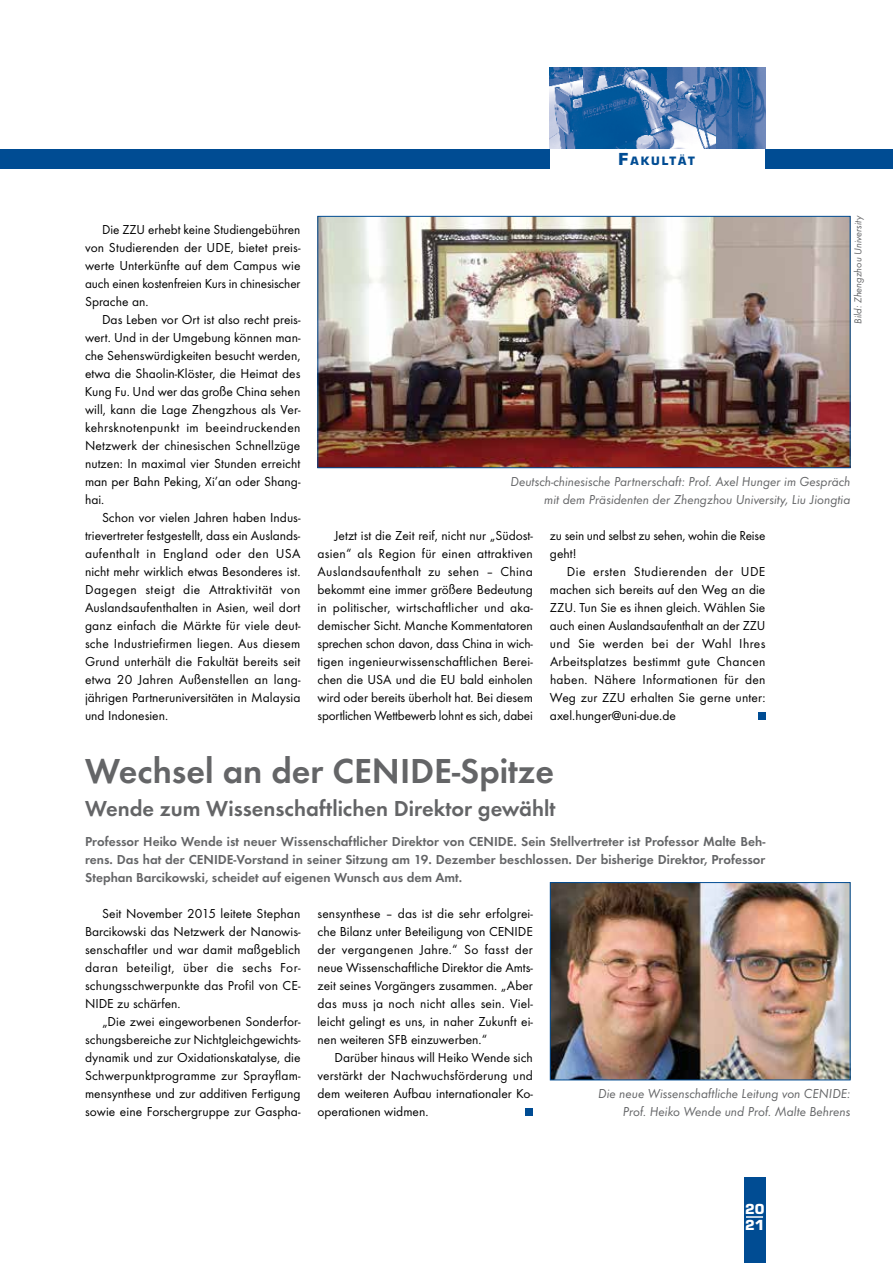
<style>
.page{position:relative;width:893px;height:1263px;background:#fff}
.page>*{position:absolute;margin:0;border:0;box-sizing:border-box;transform-origin:0 0}
.t1{font:36px "Futura T Dem";color:#646567}
.t2{font:22.5px "Futura T Dem";color:#646567}
.t3{font:13.5px/18px "Futura T Boo";color:#000;text-align:justify}
.t4{font:13.5px/18px "Futura T Dem";color:#646567;text-align:justify}
.t5{font:13.5px/18px "Futura T Boo Obl";color:#646567;text-align:right}
.t6{font:700 13.5px/16.2px "Eurostile";color:#fff}
.t7{font:700 11.25px "Eurostile";letter-spacing:.17em;color:#004c93}
.t8{font:10.5px "Futura T Boo Obl";color:#646567}
.s1{font-size:16.05px}
</style>
<div class="page">
<div style="left:0;top:149px;width:550px;height:20px;background:#004c93"></div>
<div style="left:765px;top:149px;width:128px;height:20px;background:#004c93"></div>
<div style="left:525px;top:1108px;width:8px;height:8px;background:#004c93"></div>
<img style="left:552px;top:884px;width:296px;height:194px">
<div style="left:550px;top:882px;width:300px;height:198px;border:1px solid #004c93"></div>
<div style="left:758px;top:712px;width:7px;height:8px;background:#004c93"></div>
<img style="left:319px;top:218px;width:529px;height:248px">
<div style="left:317px;top:216px;width:533px;height:252px;border:1px solid #004c93"></div>
<img style="left:550px;top:68px;width:215px;height:81px">
<div style="left:744px;top:1178px;width:21px;height:85px;background:#004c93"></div>
<svg style="left:746px;top:1216px;width:17px;height:2px"></svg>
<p class="t7" style="left:619px;top:154px;width:78px"><span class="s1">F</span>akultät</p>
<p class="t3" style="left:85px;top:221px;width:217px;text-indent:17px">Die ZZU erhebt keine Studiengebühren von Studierenden der UDE, bietet preis&shy;werte Unterkünfte auf dem Campus wie auch einen kostenfreien Kurs in chinesischer Sprache an.</p>
<p class="t3" style="left:85px;top:311px;width:217px;text-indent:17px">Das Leben vor Ort ist also recht preis&shy;wert. Und in der Umgebung können man&shy;che Sehenswürdigkeiten besucht werden, etwa die Shaolin-Klöster, die Heimat des Kung Fu. Und wer das große China sehen will, kann die Lage Zhengzhous als Ver&shy;kehrsknotenpunkt im beeindruckenden Netzwerk der chinesischen Schnellzüge nutzen: In maximal vier Stunden erreicht man per Bahn Peking, Xi’an oder Shang&shy;hai.</p>
<p class="t3" style="left:85px;top:509px;width:217px;text-indent:17px">Schon vor vielen Jahren haben Indus&shy;trievertreter festgestellt, dass ein Auslands&shy;aufenthalt in England oder den USA nicht mehr wirklich etwas Besonderes ist.<br>Dagegen steigt die Attraktivität von Auslandsaufenthalten in Asien, weil dort ganz einfach die Märkte für viele deut&shy;sche Industriefirmen liegen. Aus diesem Grund unterhält die Fakultät bereits seit etwa 20 Jahren Außenstellen an lang&shy;jährigen Partneruniversitäten in Malaysia und Indonesien.</p>
<p class="t8" style="left:852px;top:324px;width:109px;rotate:-90deg">Bild: Zhengzhou University</p>
<p class="t5" style="left:510px;top:473px;width:341px">Deutsch-chinesische Partnerschaft: Prof. Axel Hunger im Gespräch mit dem Präsidenten der Zhengzhou University, Liu Jiongtia</p>
<p class="t3" style="left:317px;top:527px;width:217px;text-indent:17px">Jetzt ist die Zeit reif, nicht nur „Südost&shy;asien“ als Region für einen attraktiven Auslandsaufenthalt zu sehen – China bekommt eine immer größere Bedeutung in politischer, wirtschaftlicher und aka&shy;demischer Sicht. Manche Kommentatoren sprechen schon davon, dass China in wich&shy;tigen ingenieurwissenschaftlichen Berei&shy;chen die USA und die EU bald einholen wird oder bereits überholt hat. Bei diesem sportlichen Wettbewerb lohnt es sich, dabei</p>
<p class="t3" style="left:550px;top:527px;width:217px">zu sein und selbst zu sehen, wohin die Reise geht!</p>
<p class="t3" style="left:550px;top:563px;width:217px;text-indent:17px">Die ersten Studierenden der UDE machen sich bereits auf den Weg an die ZZU. Tun Sie es ihnen gleich. Wählen Sie auch einen Auslandsaufenthalt an der ZZU und Sie werden bei der Wahl Ihres Arbeitsplatzes bestimmt gute Chancen haben. Nähere Informationen für den Weg zur ZZU erhalten Sie gerne unter: axel.hunger@uni-due.de</p>
<h1 class="t1" style="left:85px;top:750px;width:471px">Wechsel an der CENIDE-Spitze</h1>
<h2 class="t2" style="left:85px;top:795px;width:472px">Wende zum Wissenschaftlichen Direktor gewählt</h2>
<p class="t4" style="left:85px;top:832px;width:682px">Professor Heiko Wende ist neuer Wissenschaftlicher Direktor von CENIDE. Sein Stellvertreter ist Professor Malte Beh&shy;rens. Das hat der CENIDE-Vorstand in seiner Sitzung am 19. Dezember beschlossen. Der bisherige Direktor, Professor Stephan Barcikowski, scheidet auf eigenen Wunsch aus dem Amt.</p>
<p class="t3" style="left:85px;top:905px;width:217px;text-indent:17px">Seit November 2015 leitete Stephan Barcikowski das Netzwerk der Nanowis&shy;senschaftler und war damit maßgeblich daran beteiligt, über die sechs For&shy;schungsschwerpunkte das Profil von CE-NIDE zu schärfen.</p>
<p class="t3" style="left:85px;top:1013px;width:217px;text-indent:17px">„Die zwei eingeworbenen Sonderfor&shy;schungsbereiche zur Nichtgleichgewichts&shy;dynamik und zur Oxidationskatalyse, die Schwerpunktprogramme zur Sprayflam&shy;mensynthese und zur additiven Fertigung sowie eine Forschergruppe zur Gaspha-</p>
<p class="t3" style="left:317px;top:905px;width:217px">sensynthese – das ist die sehr erfolgrei&shy;che Bilanz unter Beteiligung von CENIDE der vergangenen Jahre.“ So fasst der neue Wissenschaftliche Direktor die Amts&shy;zeit seines Vorgängers zusammen. „Aber das muss ja noch nicht alles sein. Viel&shy;leicht gelingt es uns, in naher Zukunft ei&shy;nen weiteren SFB einzuwerben.“</p>
<p class="t3" style="left:317px;top:1049px;width:217px;text-indent:17px">Darüber hinaus will Heiko Wende sich verstärkt der Nachwuchsförderung und dem weiteren Aufbau internationaler Ko&shy;operationen widmen.</p>
<p class="t5" style="left:598px;top:1085px;width:254px">Die neue Wissenschaftliche Leitung von CENIDE:<br>Prof. Heiko Wende und Prof. Malte Behrens</p>
<p class="t6" style="left:745px;top:1201px;width:21px">20<br>21</p>
</div>
